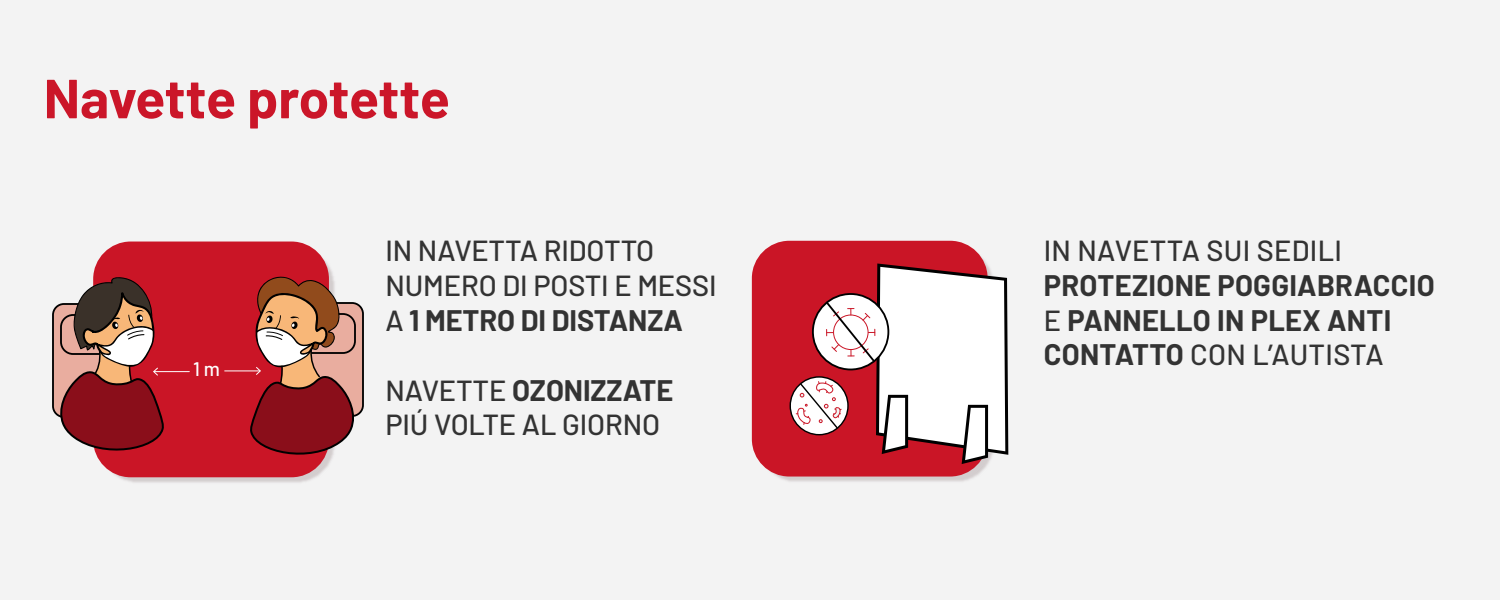
<style>
.page{position:relative;width:1500px;height:600px;background:#f3f3f3}
.page>*{position:absolute;margin:0;border:0;box-sizing:border-box;transform-origin:0 0}
.t1{font:700 55px "Barlow";letter-spacing:-.005em;color:#cb1629}
.t2{font:500 29px/34.8px "Barlow";letter-spacing:-.005em;color:#333}
.t3{font:700 29px/34.8px "Barlow";letter-spacing:.01em;color:#333}
.t4{font:500 19.6px "Barlow";color:#fff}
.s1{font-weight:700}
.s2{font-weight:500}
</style>
<div class="page">
<img style="left:93px;top:241px;width:271px;height:242px">
<div style="left:93px;top:242px;width:236px;height:235px;background:#ca1526;border-radius:37px"></div>
<hr style="left:154px;top:371px;width:35px;height:1px;background:#fff">
<hr style="left:225px;top:370px;width:35px;height:1px;background:#fff">
<img style="left:751px;top:240px;width:258px;height:242px">
<div style="left:752px;top:241px;width:236px;height:236px;background:#ca1526;border-radius:37px"></div>
<svg style="left:790px;top:377px;width:58px;height:58px"></svg>
<svg style="left:796px;top:264px;width:212px;height:200px"></svg>
<div style="left:53px;top:304px;width:72px;height:113px;background:#e9ad9f;border-radius:11px"></div>
<div style="left:52px;top:303px;width:74px;height:115px;border:2px solid #000;border-radius:11px"></div>
<svg style="left:57px;top:277px;width:108px;height:182px"></svg>
<div style="left:291px;top:303px;width:72px;height:113px;background:#e9ad9f;border-radius:11px"></div>
<div style="left:290px;top:302px;width:74px;height:115px;border:2px solid #000;border-radius:11px"></div>
<svg style="left:250px;top:275px;width:107px;height:188px"></svg>
<h1 class="t1" style="left:44px;top:58px;width:408px">Navette protette</h1>
<p class="t4" style="left:193px;top:355px;width:28px">1 m</p>
<p class="t2" style="left:385px;top:231px;width:333px">IN NAVETTA RIDOTTO<br>NUMERO DI POSTI E MESSI<br>A <span class="s1">1 METRO DI DISTANZA</span></p>
<p class="t2" style="left:385px;top:370px;width:289px">NAVETTE <span class="s1">OZONIZZATE<br></span>PIÚ VOLTE AL GIORNO</p>
<p class="t2" style="left:1044px;top:231px;width:300px">IN NAVETTA SUI SEDILI</p>
<p class="t3" style="left:1044px;top:266px;width:392px">PROTEZIONE POGGIABRACCIO<br><span class="s2">E</span> PANNELLO IN PLEX ANTI<br>CONTATTO <span class="s2">CON L’AUTISTA</span></p>
</div>
